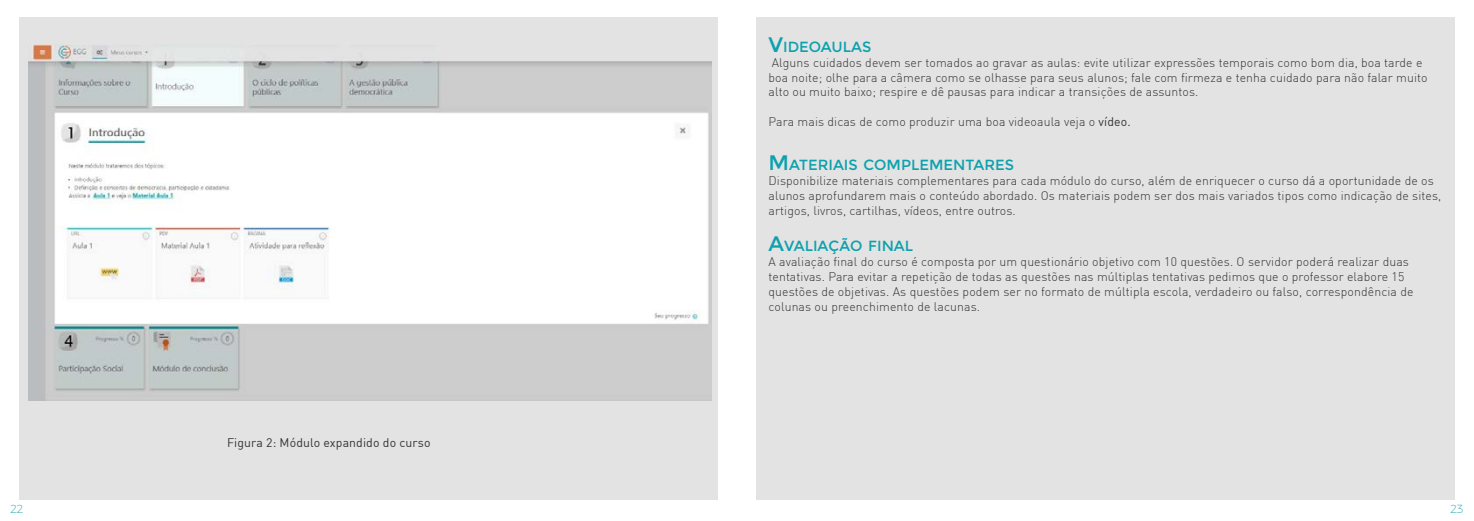
<style>
.page{position:relative;width:1474px;height:521px;background:#fff}
.page>*{position:absolute;margin:0;border:0;box-sizing:border-box;transform-origin:0 0}
.t1{font:14.7px "Montserrat";color:#0ca1ad}
.t2{font:300 12.25px/14.9px "DIN";letter-spacing:.01em;color:#333}
.t3{font:12.25px "DIN";letter-spacing:.01em;color:#333}
.t4{font:200 11.38px "Montserrat";color:#0ca1ad}
.s1{font-size:21px}
.s2{font-weight:400}
</style>
<div class="page">
<div style="left:19px;top:17px;width:699px;height:483px;background:#e3e3e3"></div>
<div style="left:756px;top:17px;width:698px;height:483px;background:#e3e3e3"></div>
<img style="left:29px;top:43px;width:682px;height:357px">
<p class="t3" style="left:227px;top:435px;width:205px">Figura 2: Módulo expandido do curso</p>
<p class="t1" style="left:768px;top:38px;width:104px"><span class="s1">V</span>IDEOAULAS</p>
<p class="t2" style="left:768px;top:55px;width:660px">Alguns cuidados devem ser tomados ao gravar as aulas: evite utilizar expressões temporais como bom dia, boa tarde e boa noite; olhe para a câmera como se olhasse para seus alunos; fale com firmeza e tenha cuidado para não falar muito alto ou muito baixo; respire e dê pausas para indicar a transições de assuntos.</p>
<p class="t2" style="left:768px;top:114px;width:364px">Para mais dicas de como produzir uma boa videoaula veja o <span class="s2">vídeo.</span></p>
<p class="t1" style="left:768px;top:156px;width:247px"><span class="s1">M</span>ATERIAIS COMPLEMENTARES</p>
<p class="t2" style="left:768px;top:173px;width:674px">Disponibilize materiais complementares para cada módulo do curso, além de enriquecer o curso dá a oportunidade de os alunos aprofundarem mais o conteúdo abordado. Os materiais podem ser dos mais variados tipos como indicação de sites, artigos, livros, cartilhas, vídeos, entre outros.</p>
<p class="t1" style="left:768px;top:238px;width:146px"><span class="s1">A</span>VALIAÇÃO FINAL</p>
<p class="t2" style="left:768px;top:254px;width:646px">A avaliação final do curso é composta por um questionário objetivo com 10 questões. O servidor poderá realizar duas tentativas. Para evitar a repetição de todas as questões nas múltiplas tentativas pedimos que o professor elabore 15 questões de objetivas. As questões podem ser no formato de múltipla escola, verdadeiro ou falso, correspondência de colunas ou preenchimento de lacunas.</p>
<p class="t4" style="left:11px;top:501px;width:14px">22</p>
<p class="t4" style="left:1450px;top:501px;width:14px">23</p>
</div>
